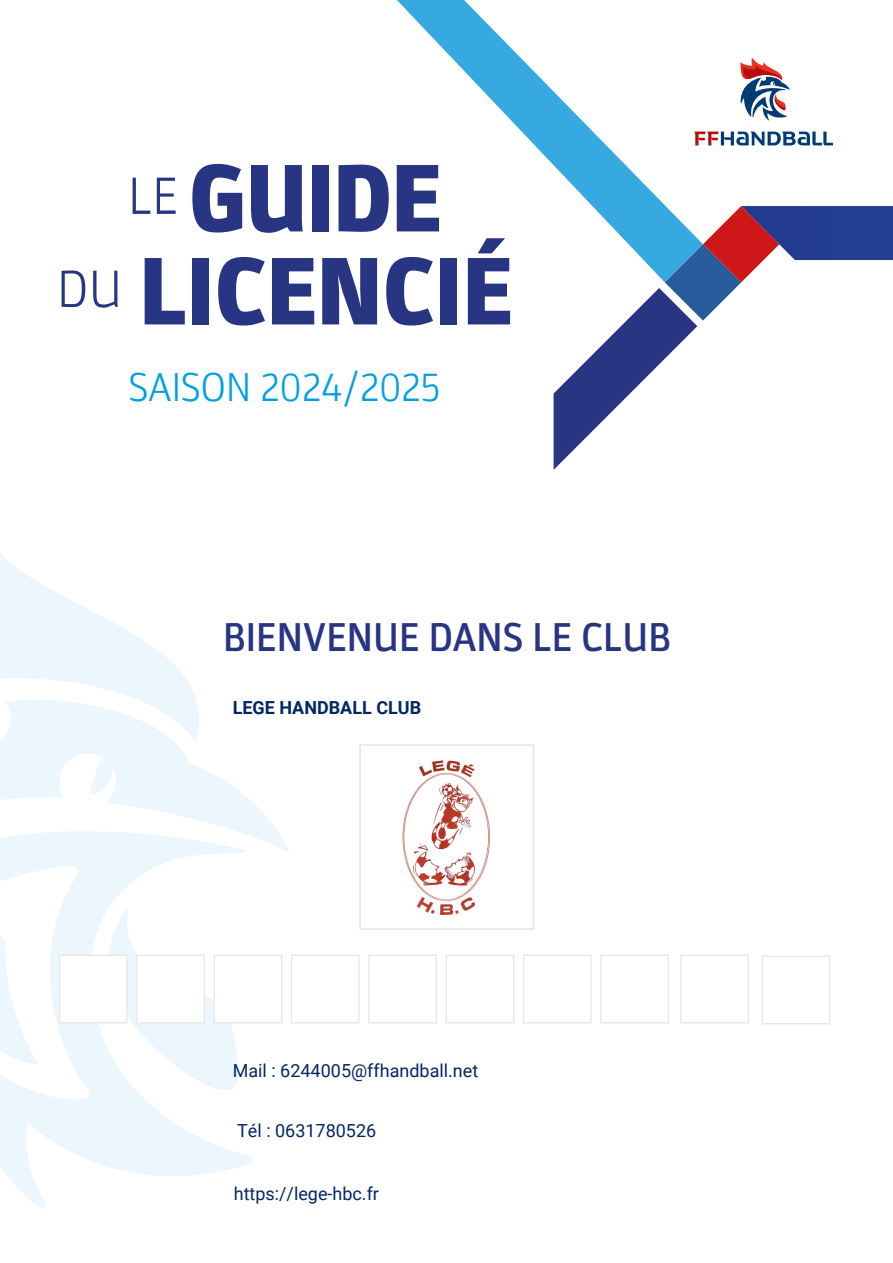
<style>
.page{position:relative;width:893px;height:1263px;background:#fff}
.page>*{position:absolute;margin:0;border:0;box-sizing:border-box;transform-origin:0 0}
.t1{font:900 96.45px/93px "Parka";letter-spacing:-.01em;color:#283583;text-align:center}
.t2{font:500 40.5px "Parka";letter-spacing:-.01em;color:#283583}
.t3{font:300 40.5px "Parka";letter-spacing:-.01em;color:#009fe3}
.t4{font:18px "Roboto";color:#002763}
.t5{font:700 18px "Roboto";color:#002763}
</style>
<div class="page">
<svg style="left:0;top:852px;width:254px;height:357px"></svg>
<svg style="left:0;top:553px;width:196px;height:145px;fill:#ebf7fc"></svg>
<svg style="left:0;top:698px;width:289px;height:154px"></svg>
<svg style="left:62px;top:907px;width:176px;height:192px"></svg>
<svg style="left:703px;top:132px;width:130px;height:13px"></svg>
<svg style="left:740px;top:57px;width:50px;height:64px"></svg>
<div style="left:59px;top:955px;width:69px;height:68px;background:#fff;border:1px solid #e7e7e7"></div>
<div style="left:291px;top:955px;width:69px;height:68px;background:#fff;border:1px solid #e7e7e7"></div>
<div style="left:136px;top:955px;width:69px;height:68px;background:#fff;border:1px solid #e7e7e7"></div>
<div style="left:368px;top:955px;width:69px;height:68px;background:#fff;border:1px solid #e7e7e7"></div>
<div style="left:523px;top:955px;width:69px;height:68px;background:#fff;border:1px solid #e7e7e7"></div>
<div style="left:214px;top:955px;width:68px;height:68px;background:#fff;border:1px solid #e7e7e7"></div>
<div style="left:446px;top:955px;width:68px;height:68px;background:#fff;border:1px solid #e7e7e7"></div>
<div style="left:600px;top:955px;width:69px;height:68px;background:#fff;border:1px solid #e7e7e7"></div>
<div style="left:762px;top:956px;width:68px;height:68px;background:#fff;border:1px solid #e7e7e7"></div>
<svg style="left:397px;top:0;width:306px;height:206px"></svg>
<svg style="left:554px;top:206px;width:339px;height:264px"></svg>
<div style="left:680px;top:955px;width:69px;height:68px;background:#fff;border:1px solid #e7e7e7"></div>
<div style="left:359px;top:744px;width:175px;height:186px;border:2px solid #e6e6e6"></div>
<img style="left:402px;top:760px;width:89px;height:155px">
<div style="left:766px;top:957px;width:60px;height:62px;background:#fff"></div>
<h1 class="t1" style="left:57px;top:152px;width:458px"><sup>LE</sup> GUIDE<br><sup>DU</sup> LICENCIÉ</h1>
<h2 class="t3" style="left:129px;top:365px;width:314px">SAISON 2024/2025</h2>
<h2 class="t2" style="left:223px;top:615px;width:449px">BIENVENUE DANS LE CLUB</h2>
<p class="t5" style="left:233px;top:694px;width:190px">LEGE HANDBALL CLUB</p>
<p class="t4" style="left:233px;top:1058px;width:247px">Mail : 6244005@ffhandball.net</p>
<p class="t4" style="left:237px;top:1118px;width:141px">Tél : 0631780526</p>
<p class="t4" style="left:234px;top:1181px;width:147px">https://lege-hbc.fr</p>
</div>
